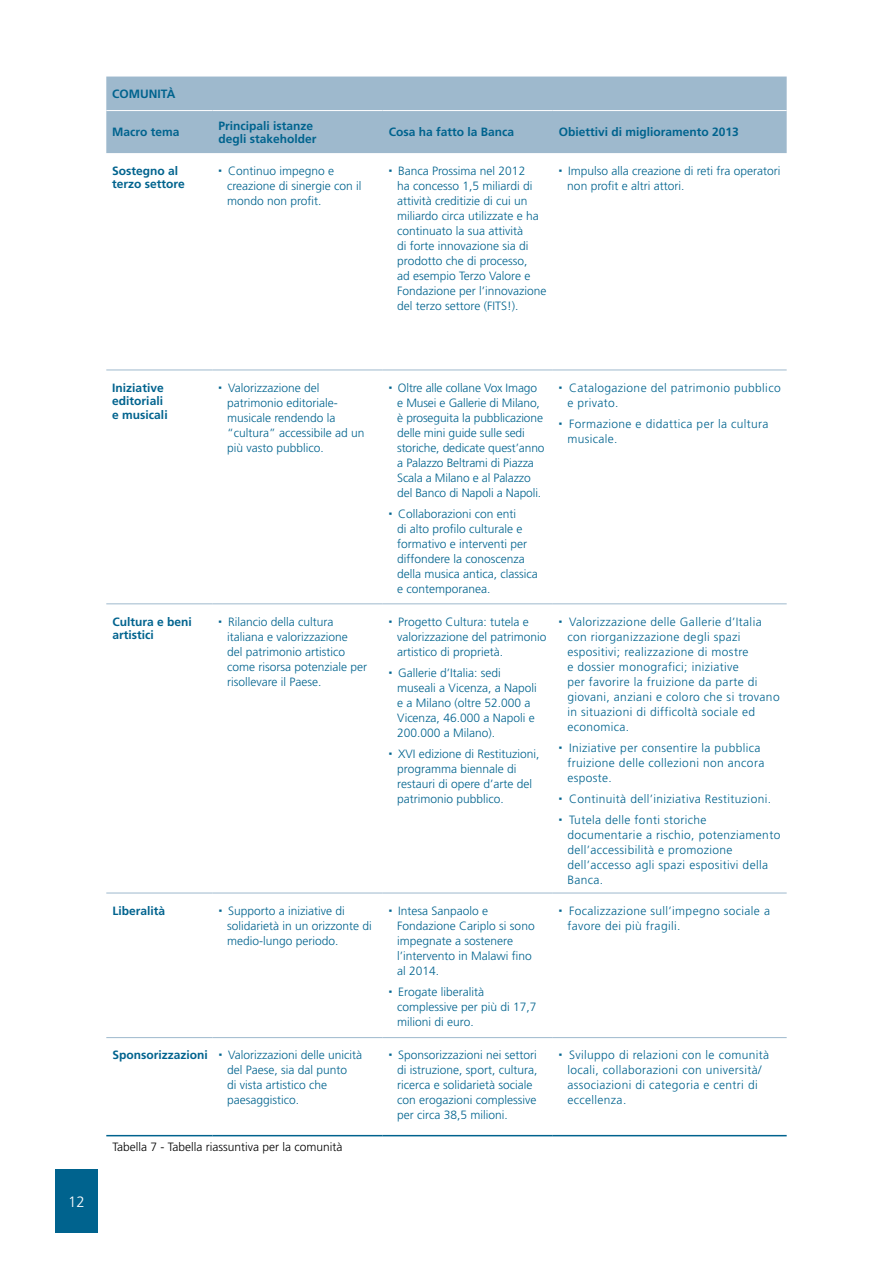
<style>
.page{position:relative;width:893px;height:1263px;background:#fff}
.page>*{position:absolute;margin:0;border:0;box-sizing:border-box;transform-origin:0 0}
.t1{font:300 15px "Frutiger LT Std";color:#fff}
.t2{font:300 12px/15px "Frutiger LT Std";color:#00638e}
.t3{font:300 12px/15px "Frutiger LT Std";letter-spacing:.03em;color:#00638e}
.t4{font:700 12px/13.5px "Frutiger LT Std";color:#00638e}
.t5{font:300 12px "Frutiger LT Std";color:#000}
</style>
<div class="page">
<div style="left:106px;top:77px;width:681px;height:76px;background:#9eb9cd"></div>
<hr style="left:106px;top:603px;width:107px;height:1px;background:#9eb9cd">
<hr style="left:213px;top:603px;width:170px;height:1px;background:#9eb9cd">
<hr style="left:383px;top:603px;width:170px;height:1px;background:#9eb9cd">
<hr style="left:553px;top:603px;width:234px;height:1px;background:#9eb9cd">
<hr style="left:106px;top:893px;width:107px;height:1px;background:#9eb9cd">
<hr style="left:213px;top:893px;width:170px;height:1px;background:#9eb9cd">
<hr style="left:383px;top:893px;width:170px;height:1px;background:#9eb9cd">
<hr style="left:553px;top:893px;width:234px;height:1px;background:#9eb9cd">
<hr style="left:106px;top:370px;width:107px;height:1px;background:#9eb9cd">
<hr style="left:213px;top:370px;width:170px;height:1px;background:#9eb9cd">
<hr style="left:383px;top:370px;width:170px;height:1px;background:#9eb9cd">
<hr style="left:553px;top:370px;width:234px;height:1px;background:#9eb9cd">
<hr style="left:106px;top:1037px;width:107px;height:1px;background:#9eb9cd">
<hr style="left:213px;top:1037px;width:170px;height:1px;background:#9eb9cd">
<hr style="left:383px;top:1037px;width:170px;height:1px;background:#9eb9cd">
<hr style="left:553px;top:1037px;width:234px;height:1px;background:#9eb9cd">
<hr style="left:106px;top:1135px;width:107px;height:1px;background:#00638e">
<hr style="left:213px;top:1135px;width:170px;height:1px;background:#00638e">
<hr style="left:383px;top:1135px;width:170px;height:1px;background:#00638e">
<hr style="left:553px;top:1135px;width:234px;height:1px;background:#00638e">
<hr style="left:106px;top:110px;width:107px;height:1px;background:#fff">
<hr style="left:213px;top:110px;width:170px;height:1px;background:#fff">
<hr style="left:383px;top:110px;width:170px;height:1px;background:#fff">
<hr style="left:553px;top:110px;width:234px;height:1px;background:#fff">
<div style="left:55px;top:1169px;width:43px;height:64px;background:#00638e"></div>
<p class="t1" style="left:68px;top:1193px;width:18px">12</p>
<p class="t4" style="left:112px;top:87px;width:65px">COMUNITÀ</p>
<p class="t4" style="left:112px;top:125px;width:69px">Macro tema</p>
<p class="t4" style="left:219px;top:119px;width:100px">Principali istanze degli stakeholder</p>
<p class="t4" style="left:389px;top:125px;width:127px">Cosa ha fatto la Banca</p>
<p class="t4" style="left:559px;top:125px;width:182px">Obiettivi di miglioramento 2013</p>
<p class="t4" style="left:112px;top:164px;width:74px">Sostegno al terzo settore</p>
<p class="t2" style="left:227px;top:163px;width:136px">Continuo impegno e creazione di sinergie con il mondo non profit.</p>
<p class="t2" style="left:397px;top:163px;width:151px">Banca Prossima nel 2012<br>ha concesso 1,5 miliardi di attività creditizie di cui un miliardo circa utilizzate e ha continuato la sua attività<br>di forte innovazione sia di prodotto che di processo,<br>ad esempio Terzo Valore e<br>Fondazione per l’innovazione del terzo settore (FITS!).</p>
<p class="t2" style="left:567px;top:163px;width:215px">Impulso alla creazione di reti fra operatori non profit e altri attori.</p>
<p class="t4" style="left:112px;top:381px;width:57px">Iniziative editoriali e musicali</p>
<p class="t2" style="left:227px;top:380px;width:139px">Valorizzazione del patrimonio editoriale&shy;musicale rendendo la “cultura” accessibile ad un più vasto pubblico.</p>
<p class="t2" style="left:397px;top:380px;width:149px">Oltre alle collane Vox Imago e Musei e Gallerie di Milano, è proseguita la pubblicazione delle mini guide sulle sedi storiche, dedicate quest’anno a Palazzo Beltrami di Piazza<br>Scala a Milano e al Palazzo del Banco di Napoli a Napoli.</p>
<p class="t2" style="left:397px;top:506px;width:142px">Collaborazioni con enti<br>di alto profilo culturale e formativo e interventi per diffondere la conoscenza della musica antica, classica e contemporanea.</p>
<p class="t4" style="left:112px;top:615px;width:81px">Cultura e beni artistici</p>
<p class="t2" style="left:227px;top:614px;width:142px">Rilancio della cultura italiana e valorizzazione<br>del patrimonio artistico come risorsa potenziale per risollevare il Paese.</p>
<p class="t2" style="left:397px;top:614px;width:151px">Progetto Cultura: tutela e valorizzazione del patrimonio artistico di proprietà.</p>
<p class="t2" style="left:397px;top:665px;width:141px">Gallerie d’Italia: sedi museali a Vicenza, a Napoli e a Milano (oltre 52.000 a<br>Vicenza, 46.000 a Napoli e<br>200.000 a Milano).</p>
<p class="t2" style="left:397px;top:746px;width:144px">XVI edizione di Restituzioni, programma biennale di restauri di opere d’arte del patrimonio pubblico.</p>
<p class="t4" style="left:112px;top:904px;width:54px">Liberalità</p>
<p class="t2" style="left:227px;top:903px;width:146px">Supporto a iniziative di solidarietà in un orizzonte di medio-lungo periodo.</p>
<p class="t2" style="left:397px;top:903px;width:139px">Intesa Sanpaolo e<br>Fondazione Cariplo si sono impegnate a sostenere l’intervento in Malawi fino al 2014.</p>
<p class="t2" style="left:397px;top:984px;width:141px">Erogate liberalità complessive per più di 17,7 milioni di euro.</p>
<p class="t3" style="left:567px;top:380px;width:215px">Catalogazione del patrimonio pubblico e privato.</p>
<p class="t3" style="left:567px;top:416px;width:203px">Formazione e didattica per la cultura musicale.</p>
<p class="t3" style="left:567px;top:614px;width:214px">Valorizzazione delle Gallerie d’Italia con riorganizzazione degli spazi espositivi; realizzazione di mostre<br>e dossier monografici; iniziative<br>per favorire la fruizione da parte di giovani, anziani e coloro che si trovano in situazioni di difficoltà sociale ed economica.</p>
<p class="t3" style="left:567px;top:740px;width:198px">Iniziative per consentire la pubblica fruizione delle collezioni non ancora esposte.</p>
<p class="t3" style="left:569px;top:788px;width:204px;line-height:21px">Continuità dell’iniziativa Restituzioni.<br>Tutela delle fonti storiche</p>
<p class="t3" style="left:567px;top:827px;width:214px">documentarie a rischio, potenziamento dell’accessibilità e promozione dell’accesso agli spazi espositivi della<br>Banca.</p>
<p class="t3" style="left:567px;top:903px;width:204px">Focalizzazione sull’impegno sociale a favore dei più fragili.</p>
<p class="t4" style="left:112px;top:1048px;width:97px">Sponsorizzazioni</p>
<p class="t2" style="left:227px;top:1048px;width:136px">Valorizzazioni delle unicità del Paese, sia dal punto<br>di vista artistico che paesaggistico.</p>
<p class="t2" style="left:397px;top:1048px;width:142px">Sponsorizzazioni nei settori di istruzione, sport, cultura, ricerca e solidarietà sociale con erogazioni complessive per circa 38,5 milioni.</p>
<p class="t3" style="left:567px;top:1048px;width:203px">Sviluppo di relazioni con le comunità locali, collaborazioni con università/ associazioni di categoria e centri di eccellenza.</p>
<p class="t5" style="left:112px;top:1140px;width:232px">Tabella 7 - Tabella riassuntiva per la comunità</p>
</div>
